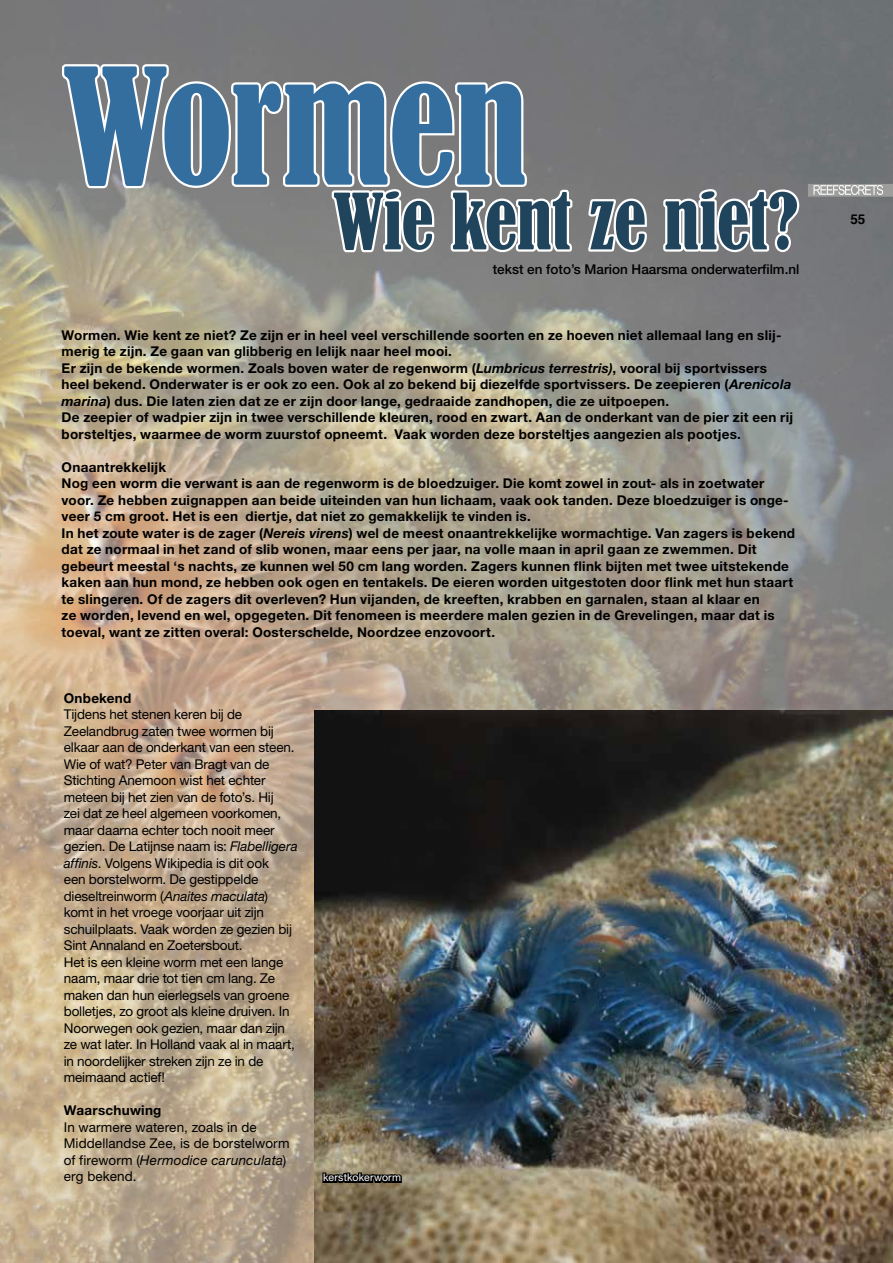
<style>
.page{position:relative;width:893px;height:1263px;background:#fff}
.page>*{position:absolute;margin:0;border:0;box-sizing:border-box;transform-origin:0 0}
.t1{font:condensed 150px "Bernard";letter-spacing:-.015em;color:#346e9e}
.t2{font:condensed 72px "Bernard";letter-spacing:-.005em;color:#20445c}
.t3{font:700 13.5px/16.5px "Helvetica Neue LT Std";letter-spacing:.02em;color:#000}
.t4{font:13.5px/16.5px "Helvetica Neue LT Std";letter-spacing:-.01em;color:#000}
.t5{font:13.5px/16.5px "Helvetica Neue LT Std";letter-spacing:.01em;color:#000}
.t6{font:500 13.5px "Helvetica Neue LT Std";color:#000}
.t7{font:700 13.5px "Helvetica";color:#000}
.t8{font:10.5px "Helvetica Neue LT Std";letter-spacing:.02em;color:#fff}
.s1{font-style:italic}
</style>
<div class="page">
<img style="left:0;top:0;width:893px;height:1263px">
<div style="left:808px;top:184px;width:85px;height:13px;background:#9d9d9c"></div>
<svg style="left:813px;top:185px;width:70px;height:10px"></svg>
<svg style="left:60px;top:0;width:516px;height:295px;background:#929290"></svg>
<svg style="left:586px;top:196px;width:64px;height:58px"></svg>
<svg style="left:659px;top:187px;width:143px;height:69px"></svg>
<img style="left:315px;top:710px;width:578px;height:553px">
<svg style="left:321px;top:1153px;width:82px;height:52px;background:#786c54"></svg>
<h1 class="t1" style="left:62px;top:40px;width:467px">Wormen</h1>
<h2 class="t2" style="left:333px;top:180px;width:467px">Wie kent ze niet?</h2>
<p class="t6" style="left:493px;top:261px;width:308px">tekst en foto’s Marion Haarsma onderwaterfilm.nl</p>
<p class="t3" style="left:62px;top:326px;width:733px">Wormen. Wie kent ze niet? Ze zijn er in heel veel verschillende soorten en ze hoeven niet allemaal lang en slij&shy;merig te zijn. Ze gaan van glibberig en lelijk naar heel mooi.<br>Er zijn de bekende wormen. Zoals boven water de regenworm (<span class="s1">Lumbricus terrestris)</span>, vooral bij sportvissers heel bekend. Onderwater is er ook zo een. Ook al zo bekend bij diezelfde sportvissers. De zeepieren (<span class="s1">Arenicola marina</span>) dus. Die laten zien dat ze er zijn door lange, gedraaide zandhopen, die ze uitpoepen.<br>De zeepier of wadpier zijn in twee verschillende kleuren, rood en zwart. Aan de onderkant van de pier zit een rij borsteltjes, waarmee de worm zuurstof opneemt. Vaak worden deze borsteltjes aangezien als pootjes.</p>
<p class="t3" style="left:62px;top:458px;width:735px">Onaantrekkelijk<br>Nog een worm die verwant is aan de regenworm is de bloedzuiger. Die komt zowel in zout- als in zoetwater voor. Ze hebben zuignappen aan beide uiteinden van hun lichaam, vaak ook tanden. Deze bloedzuiger is onge&shy;veer 5 cm groot. Het is een diertje, dat niet zo gemakkelijk te vinden is.<br>In het zoute water is de zager (<span class="s1">Nereis virens</span>) wel de meest onaantrekkelijke wormachtige. Van zagers is bekend dat ze normaal in het zand of slib wonen, maar eens per jaar, na volle maan in april gaan ze zwemmen. Dit gebeurt meestal ‘s nachts, ze kunnen wel 50 cm lang worden. Zagers kunnen flink bijten met twee uitstekende kaken aan hun mond, ze hebben ook ogen en tentakels. De eieren worden uitgestoten door flink met hun staart te slingeren. Of de zagers dit overleven? Hun vijanden, de kreeften, krabben en garnalen, staan al klaar en<br>ze worden, levend en wel, opgegeten. Dit fenomeen is meerdere malen gezien in de Grevelingen, maar dat is toeval, want ze zitten overal: Oosterschelde, Noordzee enzovoort.</p>
<p class="t3" style="left:64px;top:689px;width:69px">Onbekend</p>
<p class="t4" style="left:64px;top:706px;width:235px">Tijdens het stenen keren bij de Zeelandbrug zaten twee wormen bij elkaar aan de onderkant van een steen.<br>Wie of wat? Peter van Bragt van de Stichting Anemoon wist het echter meteen bij het zien van de foto’s. Hij<br>zei dat ze heel algemeen voorkomen, maar daarna echter toch nooit meer gezien. De Latijnse naam is: <span class="s1">Flabelligera affinis</span>. Volgens Wikipedia is dit ook<br>een borstelworm. De gestippelde dieseltreinworm (<span class="s1">Anaites maculata</span>) komt in het vroege voorjaar uit zijn schuilplaats. Vaak worden ze gezien bij Sint Annaland en Zoetersbout.<br>Het is een kleine worm met een lange naam, maar drie tot tien cm lang. Ze maken dan hun eierlegsels van groene bolletjes, zo groot als kleine druiven. In Noorwegen ook gezien, maar dan zijn ze wat later. In Holland vaak al in maart, in noordelijker streken zijn ze in de meimaand actief!</p>
<p class="t3" style="left:64px;top:1102px;width:99px">Waarschuwing</p>
<p class="t5" style="left:64px;top:1119px;width:227px">In warmere wateren, zoals in de<br>Middellandse Zee, is de borstelworm of fireworm (<span class="s1">Hermodice carunculata</span>) erg bekend.</p>
<p class="t8" style="left:323px;top:1171px;width:79px">kerstkokerworm</p>
<p class="t7" style="left:850px;top:211px;width:17px">55</p>
</div>
